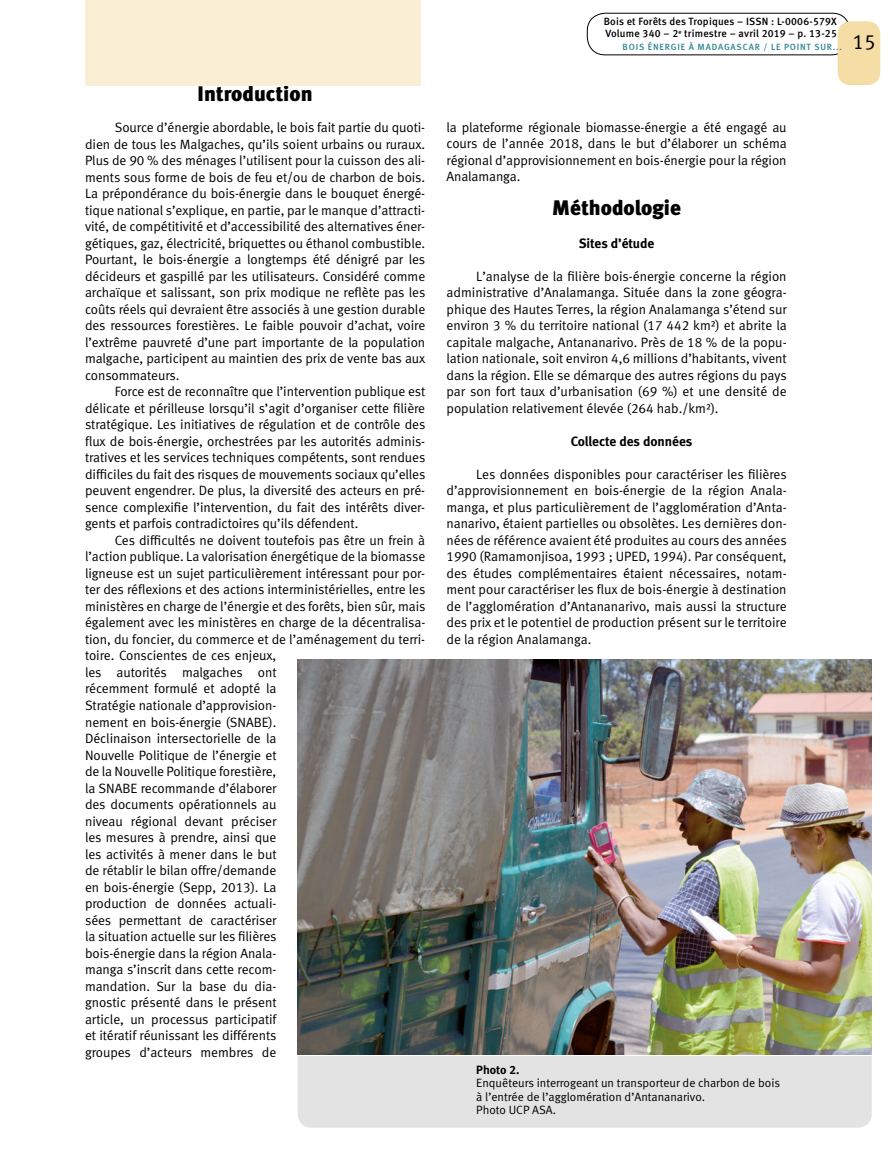
<style>
.page{position:relative;width:893px;height:1149px;background:#fff}
.page>*{position:absolute;margin:0;border:0;box-sizing:border-box;transform-origin:0 0}
.t1{font:21px "Meta Black LF";color:#000}
.t2{font:21px "Meta Normal LF";color:#000}
.t3{font:13.5px/16.5px "Meta Normal LF";letter-spacing:-.005em;color:#000;text-align:justify}
.t4{font:13.5px "Meta Bold LF";color:#000}
.t5{font:12px/13.5px "Meta Normal LF";color:#000}
.t6{font:12px "Meta Bold LF";color:#000}
.t7{font:10.5px/12px "Meta Medium LF";letter-spacing:.02em;color:#000}
.t8{font:9px "Meta Medium LF";letter-spacing:.09em;color:#2f8593}
</style>
<div class="page">
<div style="left:587px;top:13px;width:263px;height:42px;border:1px solid #000;border-radius:18px"></div>
<div style="left:838px;top:21px;width:42px;height:64px;background:#f4dea6;border-radius:13px"></div>
<div style="left:85px;top:0;width:336px;height:85px;background:#faefd4"></div>
<div style="left:298px;top:667px;width:574px;height:460px;background:#e3e3e3;border-radius:14px"></div>
<img style="left:298px;top:659px;width:574px;height:395px">
<h1 class="t1" style="left:198px;top:81px;width:116px">Introduction</h1>
<p class="t3" style="left:85px;top:119px;width:342px;text-indent:30px">Source d’énergie abordable, le bois fait partie du quoti&shy;dien de tous les Malgaches, qu’ils soient urbains ou ruraux.<br>Plus de 90 % des ménages l’utilisent pour la cuisson des ali&shy;ments sous forme de bois de feu et/ou de charbon de bois.<br>La prépondérance du bois-énergie dans le bouquet énergé&shy;tique national s’explique, en partie, par le manque d’attracti&shy;vité, de compétitivité et d’accessibilité des alternatives éner&shy;gétiques, gaz, électricité, briquettes ou éthanol combustible.<br>Pourtant, le bois-énergie a longtemps été dénigré par les décideurs et gaspillé par les utilisateurs. Considéré comme archaïque et salissant, son prix modique ne reflète pas les coûts réels qui devraient être associés à une gestion durable des ressources forestières. Le faible pouvoir d’achat, voire l’extrême pauvreté d’une part importante de la population malgache, participent au maintien des prix de vente bas aux consommateurs.</p>
<p class="t3" style="left:85px;top:383px;width:342px;text-indent:30px">Force est de reconnaître que l’intervention publique est délicate et périlleuse lorsqu’il s’agit d’organiser cette filière stratégique. Les initiatives de régulation et de contrôle des flux de bois-énergie, orchestrées par les autorités adminis&shy;tratives et les services techniques compétents, sont rendues difficiles du fait des risques de mouvements sociaux qu’elles peuvent engendrer. De plus, la diversité des acteurs en pré&shy;sence complexifie l’intervention, du fait des intérêts diver&shy;gents et parfois contradictoires qu’ils défendent.</p>
<p class="t3" style="left:85px;top:531px;width:342px;text-align:left;text-indent:30px">Ces difficultés ne doivent toutefois pas être un frein à l’action publique. La valorisation énergétique de la biomasse ligneuse est un sujet particulièrement intéressant pour por&shy;ter des réflexions et des actions interministérielles, entre les ministères en charge de l’énergie et des forêts, bien sûr, mais également avec les ministères en charge de la décentralisa&shy;tion, du foncier, du commerce et de l’aménagement du terri&shy;toire. Conscientes de ces enjeux,<br>les autorités malgaches ont<br>récemment formulé et adopté la<br>Stratégie nationale d’approvision-<br>nement en bois-énergie (SNABE).<br>Déclinaison intersectorielle de la<br>Nouvelle Politique de l’énergie et<br>de la Nouvelle Politique forestière,<br>la SNABE recommande d’élaborer<br>des documents opérationnels au<br>niveau régional devant préciser<br>les mesures à prendre, ainsi que<br>les activités à mener dans le but<br>de rétablir le bilan offre/demande<br>en bois-énergie (Sepp, 2013). La<br>production de données actuali-<br>sées permettant de caractériser<br>la situation actuelle sur les filières<br>bois-énergie dans la région Anala-<br>manga s’inscrit dans cette recom-<br>mandation. Sur la base du dia-<br>gnostic présenté dans le présent<br>article, un processus participatif<br>et itératif réunissant les différents<br>groupes d’acteurs membres de</p>
<p class="t7" style="left:604px;top:16px;width:235px">Bois et Forêts des Tropiques – ISSN : L-0006-579X<br>Volume 340 – 2<sup>e</sup> trimestre – avril 2019 – p. 13-25</p>
<p class="t8" style="left:623px;top:41px;width:221px">BOIS ÉNERGIE À MADAGASCAR / LE POINT SUR...</p>
<h1 class="t2" style="left:852px;top:30px;width:25px">15</h1>
<p class="t3" style="left:446px;top:119px;width:342px">la plateforme régionale biomasse-énergie a été engagé au cours de l’année 2018, dans le but d’élaborer un schéma régional d’approvisionnement en bois-énergie pour la région Analamanga.</p>
<h1 class="t1" style="left:552px;top:195px;width:130px">Méthodologie</h1>
<p class="t4" style="left:579px;top:235px;width:77px">Sites d’étude</p>
<p class="t3" style="left:446px;top:267px;width:342px;text-indent:30px">L’analyse de la filière bois-énergie concerne la région administrative d’Analamanga. Située dans la zone géogra&shy;phique des Hautes Terres, la région Analamanga s’étend sur environ 3 % du territoire national (17 442 km²) et abrite la capitale malgache, Antananarivo. Près de 18 % de la popu&shy;lation nationale, soit environ 4,6 millions d’habitants, vivent dans la région. Elle se démarque des autres régions du pays par son fort taux d’urbanisation (69 %) et une densité de population relativement élevée (264 hab./km²).</p>
<p class="t4" style="left:571px;top:433px;width:123px">Collecte des données</p>
<p class="t3" style="left:446px;top:465px;width:342px;text-indent:30px">Les données disponibles pour caractériser les filières d’approvisionnement en bois-énergie de la région Anala&shy;manga, et plus particulièrement de l’agglomération d’Anta&shy;nanarivo, étaient partielles ou obsolètes. Les dernières don&shy;nées de référence avaient été produites au cours des années 1990 (Ramamonjisoa, 1993 ; UPED, 1994). Par conséquent, des études complémentaires étaient nécessaires, notam&shy;ment pour caractériser les flux de bois-énergie à destination de l’agglomération d’Antananarivo, mais aussi la structure des prix et le potentiel de production présent sur le territoire de la région Analamanga.</p>
<p class="t6" style="left:476px;top:1061px;width:45px">Photo 2.</p>
<p class="t5" style="left:476px;top:1075px;width:305px">Enquêteurs interrogeant un transporteur de charbon de bois à l’entrée de l’agglomération d’Antananarivo.<br>Photo UCP ASA.</p>
</div>
